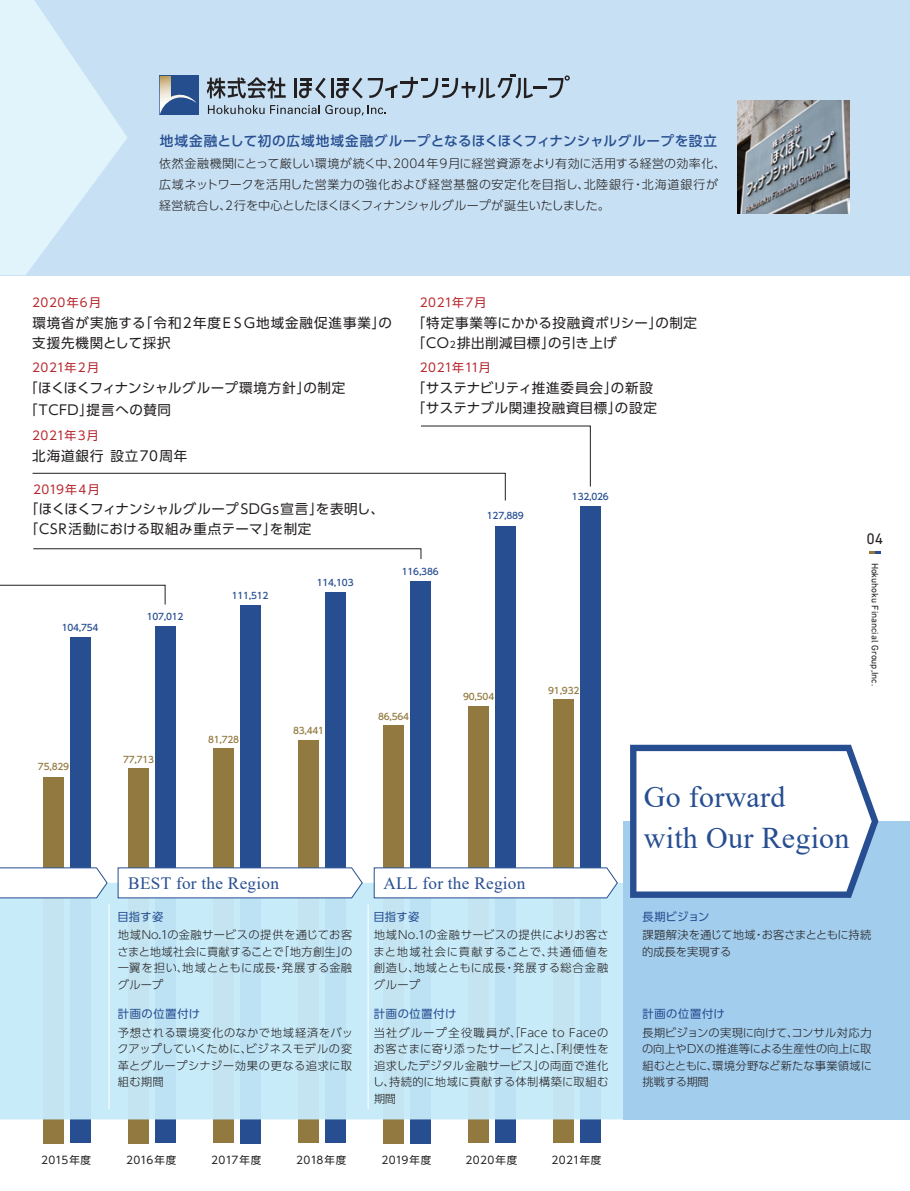
<style>
.page{position:relative;width:910px;height:1191px;background:#fff}
.page>*{position:absolute;margin:0;border:0;box-sizing:border-box;transform-origin:0 0}
.t1{font:30px/40.5px "Times New Roman";letter-spacing:.01em;color:#274e91}
.t2{font:17.25px "Times New Roman";letter-spacing:.015em;color:#274e91}
.t3{font:15.45px "DIN Next LT Pro";color:#231f20}
.t4{font:13.5px/20.2px "UD Shin Go Pro";letter-spacing:.04em;color:#231f20}
.t5{font:500 13.5px "UD Shin Go Pro";letter-spacing:.04em;color:#274e91}
.t6{font:13.5px/20.2px "UD Shin Go Pro";letter-spacing:.065em;color:#231f20}
.t7{font:13.5px "UD Shin Go Pro";letter-spacing:.07em;color:#231f20}
.t8{font:300 12px/21px "UD Shin Go Pro";letter-spacing:.02em;color:#231f20}
.t9{font:12px "UD Shin Go Pro";letter-spacing:.04em;color:#b7282e}
.t10{font:12px "UD Shin Go Pro";letter-spacing:-.01em;color:#b7282e}
.t11{font:12px "UD Shin Go Pro";letter-spacing:.075em;color:#b7282e}
.t12{font:12px "UD Shin Go Pro";letter-spacing:.07em;color:#b7282e}
.t13{font:300 11.25px/16.5px "UD Shin Go Pro";letter-spacing:.025em;color:#231f20;text-align:justify}
.t14{font:11.25px "UD Shin Go Pro";letter-spacing:.045em;color:#274e91}
.t15{font:300 11.25px/16.5px "UD Shin Go Pro";letter-spacing:-.005em;color:#231f20}
.t16{font:10.5px "UD Shin Go Pro";letter-spacing:.04em;color:#231f20}
.t17{font:9.45px "DIN Next LT Pro";letter-spacing:-.01em;color:#231f20}
.t18{font:500 9px "UD Shin Go Pro";letter-spacing:-.025em;color:#274e91}
.t19{font:500 9px "UD Shin Go Pro";letter-spacing:-.025em;color:#92793f}
.s1{font-size:9px}
</style>
<div class="page">
<div style="left:0;top:0;width:910px;height:275px;background:#c7e0f3"></div>
<svg style="left:0;top:0;width:127px;height:275px"></svg>
<div style="left:43px;top:777px;width:21px;height:366px;background:#92793f"></div>
<div style="left:70px;top:637px;width:20px;height:506px;background:#274e91"></div>
<div style="left:128px;top:768px;width:21px;height:375px;background:#92793f"></div>
<div style="left:155px;top:626px;width:20px;height:517px;background:#274e91"></div>
<div style="left:213px;top:748px;width:21px;height:395px;background:#92793f"></div>
<div style="left:240px;top:605px;width:20px;height:538px;background:#274e91"></div>
<div style="left:299px;top:740px;width:20px;height:403px;background:#92793f"></div>
<div style="left:325px;top:592px;width:20px;height:551px;background:#274e91"></div>
<div style="left:384px;top:725px;width:20px;height:418px;background:#92793f"></div>
<div style="left:410px;top:581px;width:20px;height:562px;background:#274e91"></div>
<div style="left:554px;top:699px;width:20px;height:443px;background:#92793f"></div>
<div style="left:580px;top:506px;width:20px;height:636px;background:#274e91"></div>
<div style="left:469px;top:706px;width:20px;height:436px;background:#92793f"></div>
<div style="left:495px;top:526px;width:20px;height:616px;background:#274e91"></div>
<img style="left:737px;top:101px;width:113px;height:113px">
<div style="left:623px;top:821px;width:287px;height:298px;background:#a2cded"></div>
<svg style="left:0;top:883px;width:623px;height:236px;background:#c4e7f6"></svg>
<svg style="left:0;top:867px;width:108px;height:31px"></svg>
<svg style="left:117px;top:867px;width:246px;height:31px"></svg>
<svg style="left:374px;top:867px;width:244px;height:31px"></svg>
<div style="left:160px;top:76px;width:39px;height:39px;background:#254e8f"></div>
<svg style="left:160px;top:76px;width:37px;height:38px"></svg>
<hr style="left:294px;top:78px;width:3px;height:19px;background:#231f20">
<svg style="left:299px;top:78px;width:27px;height:20px"></svg>
<hr style="left:331px;top:78px;width:3px;height:19px;background:#231f20">
<svg style="left:336px;top:74px;width:234px;height:24px"></svg>
<svg style="left:207px;top:77px;width:79px;height:22px"></svg>
<svg style="left:208px;top:105px;width:178px;height:11px"></svg>
<svg style="left:630px;top:744px;width:248px;height:154px"></svg>
<hr style="left:368px;top:904px;width:1px;height:205px;background:#fff">
<hr style="left:109px;top:904px;width:1px;height:205px;background:#fff">
<svg style="left:0;top:584px;width:166px;height:21px"></svg>
<svg style="left:32px;top:425px;width:559px;height:76px"></svg>
<svg style="left:33px;top:548px;width:389px;height:11px"></svg>
<svg style="left:870px;top:551px;width:10px;height:2px"></svg>
<p class="t5" style="left:160px;top:130px;width:559px">地域金融として初の広域地域金融グループとなるほくほくフィナンシャルグループを設立</p>
<p class="t8" style="left:159px;top:153px;width:568px">依然金融機関にとって厳しい環境が続く中、2004年9月に経営資源をより有効に活用する経営の効率化、広域ネットワークを活用した営業力の強化および経営基盤の安定化を目指し、北陸銀行・北海道銀行が経営統合し、2行を中心としたほくほくフィナンシャルグループが誕生いたしました。</p>
<p class="t12" style="left:32px;top:293px;width:70px">2020年6月</p>
<p class="t6" style="left:32px;top:312px;width:361px">環境省が実施する「令和2年度ＥＳＧ地域金融促進事業」の支援先機関として採択</p>
<p class="t9" style="left:32px;top:358px;width:68px">2021年2月</p>
<p class="t4" style="left:24px;top:376px;width:323px;line-height:22.5px">「ほくほくフィナンシャルグループ環境方針」の制定「TCFD」提言への賛同</p>
<p class="t9" style="left:32px;top:426px;width:68px">2021年3月</p>
<p class="t7" style="left:32px;top:444px;width:156px">北海道銀行 設立70周年</p>
<p class="t11" style="left:33px;top:479px;width:68px">2019年4月</p>
<p class="t4" style="left:25px;top:498px;width:361px">「ほくほくフィナンシャルグループSDGs宣言」を表明し、「CSR活動における取組み重点テーマ」を制定</p>
<p class="t9" style="left:420px;top:293px;width:68px">2021年7月</p>
<p class="t4" style="left:412px;top:312px;width:287px">「特定事業等にかかる投融資ポリシー」の制定「CO<span class="s1">2</span>排出削減目標」の引き上げ</p>
<p class="t10" style="left:420px;top:358px;width:72px">2021年11月</p>
<p class="t4" style="left:412px;top:377px;width:247px">「サステナビリティ推進委員会」の新設「サステナブル関連投融資目標」の設定</p>
<p class="t18" style="left:487px;top:508px;width:38px">127,889</p>
<p class="t18" style="left:572px;top:489px;width:38px">132,026</p>
<p class="t18" style="left:62px;top:620px;width:38px">104,754</p>
<p class="t18" style="left:147px;top:609px;width:38px">107,012</p>
<p class="t18" style="left:232px;top:588px;width:38px">111,512</p>
<p class="t18" style="left:317px;top:575px;width:38px">114,103</p>
<p class="t18" style="left:402px;top:564px;width:38px">116,386</p>
<p class="t19" style="left:463px;top:689px;width:33px">90,504</p>
<p class="t19" style="left:548px;top:683px;width:33px">91,932</p>
<p class="t19" style="left:38px;top:759px;width:33px">75,829</p>
<p class="t19" style="left:123px;top:752px;width:33px">77,713</p>
<p class="t19" style="left:208px;top:732px;width:33px">81,728</p>
<p class="t19" style="left:293px;top:723px;width:33px">83,441</p>
<p class="t19" style="left:378px;top:709px;width:33px">86,564</p>
<h2 class="t2" style="left:128px;top:870px;width:152px">BEST for the Region</h2>
<h2 class="t2" style="left:384px;top:870px;width:143px">ALL for the Region</h2>
<p class="t14" style="left:117px;top:908px;width:48px">目指す姿</p>
<p class="t14" style="left:373px;top:908px;width:48px">目指す姿</p>
<h1 class="t1" style="left:644px;top:776px;width:207px">Go forward<br>with Our Region</h1>
<p class="t14" style="left:642px;top:908px;width:68px">長期ビジョン</p>
<h3 class="t3" style="left:866px;top:529px;width:18px">04</h3>
<p class="t17" style="left:880px;top:562px;width:125px;rotate:90deg">Hokuhoku Financial Group,Inc.</p>
<p class="t13" style="left:117px;top:926px;width:236px">地域No.1の金融サービスの提供を通じてお客さまと地域社会に貢献することで「地方創生」の一翼を担い、地域とともに成長・発展する金融グループ</p>
<p class="t14" style="left:118px;top:1004px;width:84px">計画の位置付け</p>
<p class="t13" style="left:117px;top:1023px;width:237px">予想される環境変化のなかで地域経済をバックアップしていくために、ビジネスモデルの変革とグループシナジー効果の更なる追求に取組む期間</p>
<p class="t13" style="left:373px;top:926px;width:237px">地域No.1の金融サービスの提供によりお客さまと地域社会に貢献することで、共通価値を創造し、地域とともに成長・発展する総合金融グループ</p>
<p class="t14" style="left:374px;top:1004px;width:84px">計画の位置付け</p>
<p class="t13" style="left:373px;top:1023px;width:237px">当社グループ全役職員が、「Face to Faceのお客さまに寄り添ったサービス」と、「利便性を追求したデジタル金融サービス」の両面で進化し、持続的に地域に貢献する体制構築に取組む期間</p>
<p class="t16" style="left:41px;top:1151px;width:51px">2015年度</p>
<p class="t16" style="left:126px;top:1151px;width:52px">2016年度</p>
<p class="t16" style="left:211px;top:1151px;width:52px">2017年度</p>
<p class="t16" style="left:296px;top:1151px;width:51px">2018年度</p>
<p class="t16" style="left:381px;top:1151px;width:52px">2019年度</p>
<p class="t16" style="left:465px;top:1151px;width:53px">2020年度</p>
<p class="t16" style="left:551px;top:1151px;width:52px">2021年度</p>
<p class="t15" style="left:642px;top:926px;width:231px">課題解決を通じて地域・お客さまとともに持続的成長を実現する</p>
<p class="t14" style="left:642px;top:1004px;width:84px">計画の位置付け</p>
<p class="t13" style="left:642px;top:1023px;width:231px">長期ビジョンの実現に向けて、コンサル対応力の向上やDXの推進等による生産性の向上に取組むとともに、環境分野など新たな事業領域に挑戦する期間</p>
</div>
